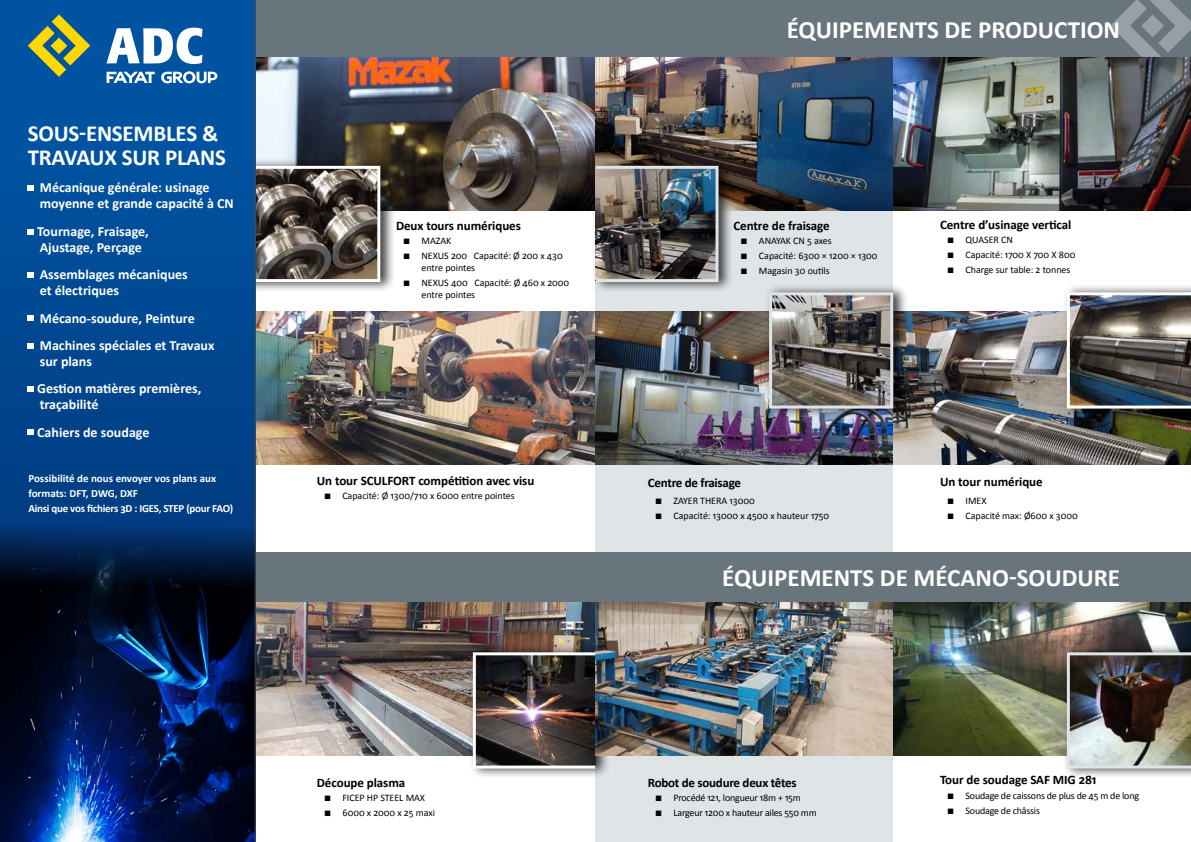
<style>
.page{position:relative;width:1191px;height:842px;background:#fff}
.page>*{position:absolute;margin:0;border:0;box-sizing:border-box;transform-origin:0 0}
.t1{font:700 25px "Calibri";color:#fff}
.t2{font:700 23px/24px "Calibri";letter-spacing:-.01em;color:#fff}
.t3{font:700 14px/16px "Calibri";color:#fff}
.t4{font:700 13px "Calibri";letter-spacing:-.005em;color:#000}
.t5{font:700 11px/15px "Calibri";letter-spacing:-.01em;color:#fff}
.t6{font:10px/12px "Calibri";letter-spacing:-.005em;color:#000}
.s1{font-family:"Al Nile"}
</style>
<div class="page">
<div style="left:595px;top:69px;width:298px;height:773px;background:#dfe4e7"></div>
<div style="left:255px;top:0;width:936px;height:57px;background:#68757d"></div>
<svg style="left:1110px;top:0;width:81px;height:58px"></svg>
<img style="left:256px;top:58px;width:935px;height:152px">
<div style="left:237px;top:157px;width:158px;height:135px;background:#000;opacity:.75"></div>
<img style="left:256px;top:170px;width:120px;height:108px">
<div style="left:241px;top:166px;width:139px;height:116px;border:3px solid #fff"></div>
<div style="left:592px;top:157px;width:141px;height:135px;background:#000;opacity:.75"></div>
<img style="left:598px;top:170px;width:116px;height:108px">
<div style="left:594px;top:166px;width:124px;height:116px;border:3px solid #dfe4e7"></div>
<img style="left:256px;top:311px;width:935px;height:153px">
<div style="left:765px;top:284px;width:143px;height:135px;background:#000;opacity:.75"></div>
<img style="left:773px;top:296px;width:116px;height:109px">
<div style="left:769px;top:292px;width:124px;height:117px;border:3px solid #dfe4e7"></div>
<div style="left:1062px;top:284px;width:129px;height:135px;background:#000;opacity:.75"></div>
<img style="left:1066px;top:292px;width:125px;height:117px">
<div style="left:245px;top:552px;width:946px;height:50px;background:#68757d"></div>
<img style="left:256px;top:602px;width:935px;height:153px">
<div style="left:469px;top:644px;width:141px;height:135px;background:#000;opacity:.75"></div>
<img style="left:477px;top:656px;width:116px;height:108px">
<div style="left:473px;top:652px;width:124px;height:116px;border:3px solid #fff"></div>
<div style="left:1062px;top:644px;width:129px;height:135px;background:#000;opacity:.75"></div>
<img style="left:1066px;top:652px;width:125px;height:116px">
<svg style="left:0;top:0;width:256px;height:842px;background:#033775"></svg>
<svg style="left:28px;top:14px;width:62px;height:63px;background:#5c8366"></svg>
<svg style="left:106px;top:28px;width:96px;height:36px"></svg>
<svg style="left:107px;top:72px;width:48px;height:11px"></svg>
<svg style="left:161px;top:71px;width:56px;height:12px"></svg>
<svg style="left:28px;top:185px;width:6px;height:6px"></svg>
<svg style="left:28px;top:229px;width:6px;height:5px"></svg>
<svg style="left:28px;top:272px;width:6px;height:6px"></svg>
<svg style="left:28px;top:315px;width:6px;height:6px"></svg>
<svg style="left:28px;top:343px;width:6px;height:5px"></svg>
<svg style="left:28px;top:386px;width:6px;height:6px"></svg>
<svg style="left:28px;top:429px;width:6px;height:6px"></svg>
<h2 class="t2" style="left:28px;top:120px;width:200px">SOUS-ENSEMBLES &amp;<br>TRAVAUX SUR PLANS</h2>
<h3 class="t3" style="left:40px;top:179px;width:196px">Mécanique générale: usinage moyenne et grande capacité à CN</h3>
<h3 class="t3" style="left:37px;top:222px;width:113px">Tournage, Fraisage,<br>Ajustage, Perçage</h3>
<h3 class="t3" style="left:40px;top:266px;width:149px">Assemblages mécaniques et électriques</h3>
<h3 class="t3" style="left:40px;top:304px;width:176px;line-height:27.3px">Mécano-soudure, Peinture<br>Machines spéciales et Travaux</h3>
<h3 class="t3" style="left:37px;top:347px;width:166px;line-height:27.3px">sur plans<br>Gestion matières premières,</h3>
<h3 class="t3" style="left:37px;top:390px;width:114px;line-height:27.3px">traçabilité<br>Cahiers de soudage</h3>
<p class="t5" style="left:28px;top:470px;width:206px">Possibilité de nous envoyer vos plans aux formats: DFT, DWG, DXF<br>Ainsi que vos fichiers 3D : IGES, STEP (pour FAO)</p>
<h3 class="t4" style="left:396px;top:217px;width:126px">Deux tours numériques</h3>
<p class="t6" style="left:403px;top:235px;width:49px"><span class="s1">■</span> MAZAK</p>
<p class="t6" style="left:421px;top:249px;width:143px;text-indent:-18px"><span class="s1">■</span> NEXUS 200 Capacité: Ø 200 x 430 entre pointes</p>
<p class="t6" style="left:421px;top:276px;width:149px;text-indent:-18px"><span class="s1">■</span> NEXUS 400 Capacité: Ø 460 x 2000 entre pointes</p>
<h3 class="t4" style="left:317px;top:472px;width:219px">Un tour SCULFORT compétition avec visu</h3>
<p class="t6" style="left:324px;top:490px;width:192px"><span class="s1">■</span> Capacité: Ø 1300/710 x 6000 entre pointes</p>
<h3 class="t4" style="left:317px;top:774px;width:90px">Découpe plasma</h3>
<p class="t6" style="left:324px;top:791px;width:102px"><span class="s1">■</span> FICEP HP STEEL MAX</p>
<p class="t6" style="left:324px;top:806px;width:112px"><span class="s1">■</span> 6000 x 2000 x 25 maxi</p>
<h1 class="t1" style="left:787px;top:14px;width:335px">ÉQUIPEMENTS DE PRODUCTION</h1>
<h3 class="t4" style="left:733px;top:217px;width:98px">Centre de fraisage</h3>
<p class="t6" style="left:741px;top:235px;width:92px"><span class="s1">■</span> ANAYAK CN 5 axes</p>
<p class="t6" style="left:741px;top:249px;width:138px"><span class="s1">■</span> Capacité: 6300 × 1200 × 1300</p>
<p class="t6" style="left:741px;top:264px;width:90px"><span class="s1">■</span> Magasin 30 outils</p>
<h3 class="t4" style="left:940px;top:216px;width:133px">Centre d’usinage vertical</h3>
<p class="t6" style="left:947px;top:234px;width:67px"><span class="s1">■</span> QUASER CN</p>
<p class="t6" style="left:947px;top:248px;width:129px"><span class="s1">■</span> Capacité: 1700 X 700 X 800</p>
<p class="t6" style="left:947px;top:263px;width:124px"><span class="s1">■</span> Charge sur table: 2 tonnes</p>
<h3 class="t4" style="left:648px;top:474px;width:95px">Centre de fraisage</h3>
<p class="t6" style="left:655px;top:495px;width:101px"><span class="s1">■</span> ZAYER THERA 13000</p>
<p class="t6" style="left:655px;top:509px;width:175px"><span class="s1">■</span> Capacité: 13000 x 4500 x hauteur 1750</p>
<h3 class="t4" style="left:940px;top:474px;width:104px">Un tour numérique</h3>
<p class="t6" style="left:947px;top:494px;width:40px"><span class="s1">■</span> IMEX</p>
<p class="t6" style="left:947px;top:509px;width:132px"><span class="s1">■</span> Capacité max: Ø600 x 3000</p>
<h1 class="t1" style="left:722px;top:562px;width:399px">ÉQUIPEMENTS DE MÉCANO-SOUDURE</h1>
<h3 class="t4" style="left:648px;top:774px;width:150px">Robot de soudure deux têtes</h3>
<p class="t6" style="left:655px;top:791px;width:147px"><span class="s1">■</span> Procédé 121, longueur 18m + 15m</p>
<p class="t6" style="left:655px;top:806px;width:163px"><span class="s1">■</span> Largeur 1200 x hauteur ailes 550 mm</p>
<h3 class="t4" style="left:940px;top:772px;width:158px">Tour de soudage SAF MIG 281</h3>
<p class="t6" style="left:947px;top:789px;width:193px"><span class="s1">■</span> Soudage de caissons de plus de 45 m de long</p>
<p class="t6" style="left:947px;top:804px;width:94px"><span class="s1">■</span> Soudage de châssis</p>
</div>
